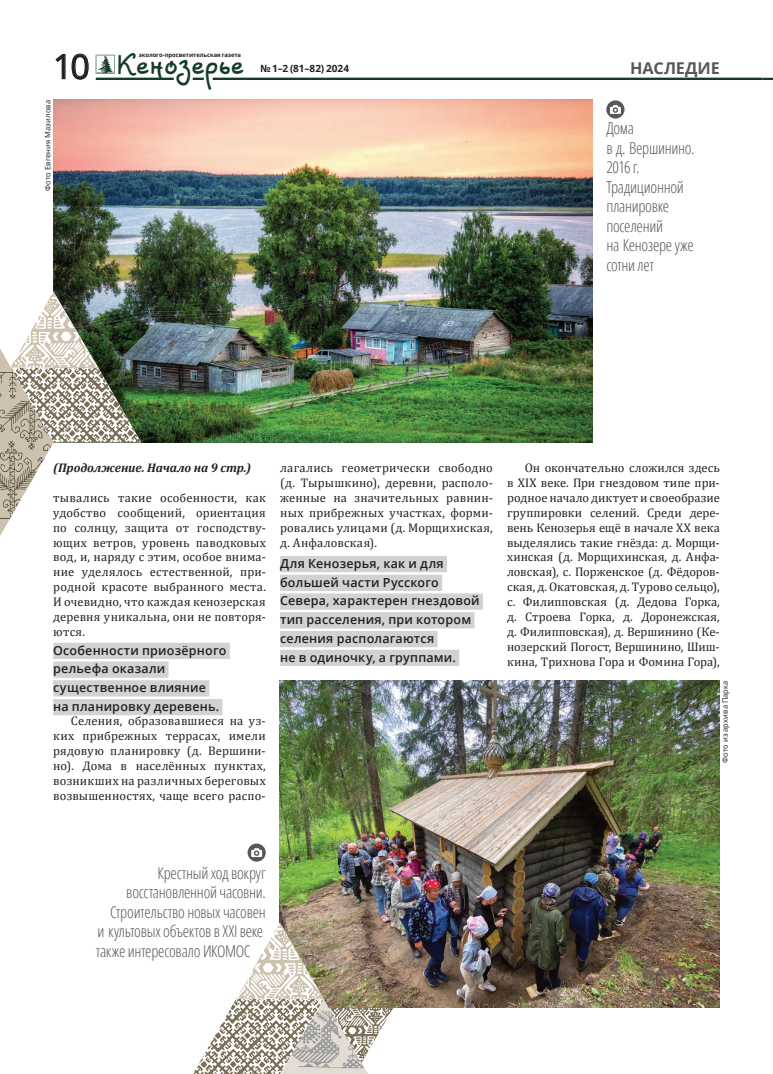
<style>
.page{position:relative;width:773px;height:1074px;background:#fff}
.page>*{position:absolute;margin:0;border:0;box-sizing:border-box;transform-origin:0 0}
.t1{font:700 23.12px "Veles";letter-spacing:-.02em;color:#153c27}
.t2{font:300 condensed 16.25px/19.5px "Open Sans";letter-spacing:-.015em;color:#57585a}
.t3{font:700 16.25px "Open Sans";color:#57585a}
.t4{font:12.5px/14.9px "Cambria";letter-spacing:.01em;color:#231f20;text-align:justify}
.t5{font:600 12.5px/18.8px "Open Sans";letter-spacing:.015em;color:#231f20}
.t6{font:italic 700 12.5px "Cambria";letter-spacing:-.005em;color:#231f20}
.t7{font:700 10px "Open Sans";letter-spacing:.005em;color:#231f20}
.t8{font:7.5px "Open Sans";letter-spacing:.02em;color:#231f20}
.t9{font:700 5.88px "Open Sans";letter-spacing:-.01em;color:#231f20}
.s1{font-family:"Open Sans";font-weight:400;font-size:33.75px;color:#231f20}
</style>
<div class="page">
<svg style="left:55px;top:53px;width:34px;height:27px"></svg>
<hr style="left:96px;top:78px;width:78px;height:2px;background:#153c27">
<hr style="left:213px;top:78px;width:549px;height:2px;background:#153c27">
<svg style="left:762px;top:78px;width:10px;height:2px"></svg>
<svg style="left:193px;top:78px;width:11px;height:2px"></svg>
<svg style="left:96px;top:55px;width:19px;height:19px"></svg>
<svg style="left:606px;top:100px;width:18px;height:19px"></svg>
<img style="left:53px;top:100px;width:539px;height:342px">
<svg style="left:0;top:291px;width:141px;height:245px"></svg>
<div style="left:53px;top:643px;width:177px;height:16px;background:#d1d2d4"></div>
<div style="left:53px;top:661px;width:115px;height:17px;background:#d1d2d4"></div>
<div style="left:53px;top:680px;width:156px;height:16px;background:#d1d2d4"></div>
<div style="left:53px;top:699px;width:169px;height:16px;background:#d1d2d4"></div>
<div style="left:280px;top:556px;width:167px;height:16px;background:#d1d2d4"></div>
<div style="left:280px;top:575px;width:162px;height:16px;background:#d1d2d4"></div>
<div style="left:280px;top:593px;width:203px;height:17px;background:#d1d2d4"></div>
<div style="left:280px;top:612px;width:194px;height:16px;background:#d1d2d4"></div>
<div style="left:280px;top:631px;width:157px;height:16px;background:#d1d2d4"></div>
<div style="left:280px;top:650px;width:179px;height:16px;background:#d1d2d4"></div>
<img style="left:280px;top:680px;width:439px;height:327px">
<svg style="left:247px;top:843px;width:19px;height:18px"></svg>
<svg style="left:193px;top:922px;width:200px;height:152px"></svg>
<h1 class="t1" style="left:53px;top:52px;width:193px"><span class="s1">10</span> Кенозерье</h1>
<p class="t7" style="left:260px;top:61px;width:90px">№ 1–2 (81–82) 2024</p>
<p class="t9" style="left:139px;top:51px;width:104px">эколого-просветительская газета</p>
<p class="t8" style="left:43px;top:191px;width:93px;rotate:-90deg">Фото Евгения Мазилова</p>
<h2 class="t3" style="left:630px;top:57px;width:36px">Наследие</h2>
<h2 class="t2" style="left:606px;top:118px;width:89px">Дома<br>в д. Вершинино.<br>2016 г.<br>Традиционной планировке поселений<br>на Кенозере уже сотни лет</h2>
<p class="t6" style="left:53px;top:459px;width:199px">(Продолжение. Начало на 9 стр.)</p>
<p class="t4" style="left:53px;top:490px;width:214px">тывались такие особенности, как удобство сообщений, ориентация по солнцу, защита от господству&shy;ющих ветров, уровень паводковых вод, и, наряду с этим, особое внима&shy;ние уделялось естественной, при&shy;родной красоте выбранного места.<br>И очевидно, что каждая кенозерская деревня уникальна, они не повторя&shy;ются.</p>
<p class="t5" style="left:53px;top:640px;width:175px">Особенности приозёрного рельефа оказали существенное влияние<br>на планировку деревень.</p>
<p class="t4" style="left:53px;top:713px;width:214px;text-indent:18px">Селения, образовавшиеся на уз&shy;ких прибрежных террасах, имели рядовую планировку (д. Вершини&shy;но). Дома в населённых пунктах, возникших на различных береговых возвышенностях, чаще всего распо-</p>
<p class="t4" style="left:280px;top:460px;width:214px">лагались геометрически свободно (д. Тырышкино), деревни, располо&shy;женные на значительных равнин&shy;ных прибрежных участках, форми&shy;ровались улицами (д. Морщихиская, д. Анфаловская).</p>
<p class="t5" style="left:280px;top:553px;width:201px">Для Кенозерья, как и для большей части Русского<br>Севера, характерен гнездовой тип расселения, при котором селения располагаются<br>не в одиночку, а группами.</p>
<p class="t4" style="left:507px;top:460px;width:214px;text-indent:18px">Он окончательно сложился здесь в XIX веке. При гнездовом типе при&shy;родное начало диктует и своеобразие группировки селений. Среди дере&shy;вень Кенозерья ещё в начале XX века выделялись такие гнёзда: д. Морщи&shy;хинская (д. Морщихинская, д. Анфа&shy;ловская), с. Порженское (д. Фёдоров&shy;ская, д. Окатовская, д. Турово сельцо), с. Филипповская (д. Дедова Горка, д. Строева Горка, д. Доронежская, д. Филипповская), д. Вершинино (Ке&shy;нозерский Погост, Вершинино, Шиш&shy;кина, Трихнова Гора и Фомина Гора),</p>
<p class="t8" style="left:719px;top:763px;width:84px;rotate:-90deg">Фото из архива Парка</p>
<h2 class="t2" style="left:157px;top:862px;width:110px">Крестный ход вокруг</h2>
<h2 class="t2" style="left:126px;top:882px;width:141px">восстановленной часовни.</h2>
<h2 class="t2" style="left:110px;top:901px;width:157px">Строительство новых часовен</h2>
<h2 class="t2" style="left:98px;top:921px;width:167px">и культовых объектов в XXI веке</h2>
<h2 class="t2" style="left:96px;top:940px;width:156px">также интересовало ИКОМОС</h2>
</div>
